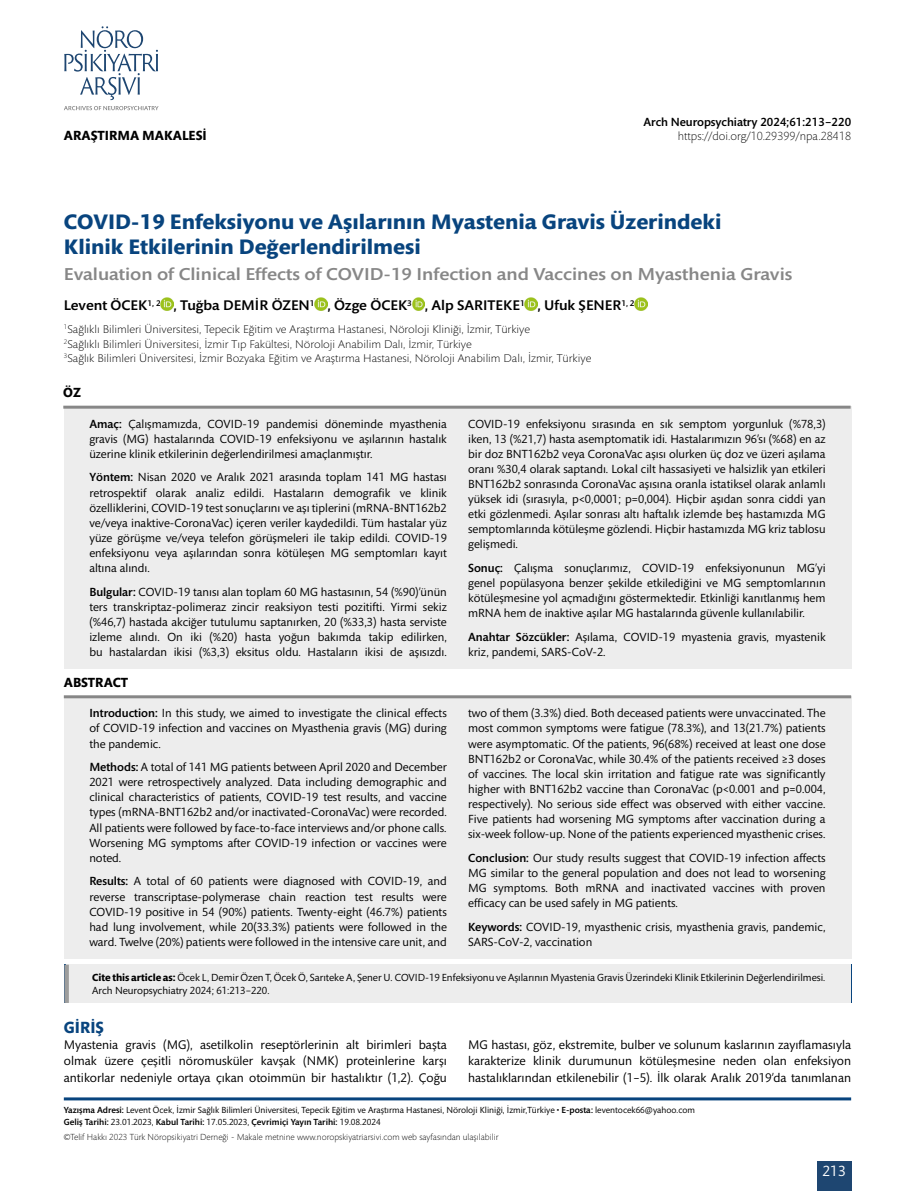
<style>
.page{position:relative;width:915px;height:1191px;background:#fff}
.page>*{position:absolute;margin:0;border:0;box-sizing:border-box;transform-origin:0 0}
.t1{font:700 21.3px/25.5px "Mundo Sans Std";color:#08447e;scale:1.05 1}
.t2{font:500 17.55px "Mundo Sans Std";color:#878787;scale:1.11 1}
.t3{font:700 16.5px "Mundo Sans Std";color:#08447e}
.t4{font:15px "Mundo Sans Std";color:#fff}
.t5{font:500 14.25px "Mundo Sans Std";color:#000;scale:1.05 1}
.t6{font:700 13.5px "Mundo Sans Std";color:#000}
.t7{font:12.75px/16.5px "Mundo Sans Std";color:#000;text-align:justify}
.t8{font:12px/15.1px "Mundo Sans Std";color:#000;text-align:justify}
.t9{font:300 12px "Mundo Sans Std";color:#000}
.t10{font:500 12px "Mundo Sans Std";color:#000}
.t11{font:300 11.4px/14.4px "Mundo Sans Std";color:#000;scale:1.05 1}
.t12{font:10.5px/13.5px "Mundo Sans Std";color:#000}
.t13{font:9px/12px "Mundo Sans Std";color:#000}
.t14{font:300 9px "Mundo Sans Std";color:#000}
.s1{font-weight:500}
.s2{font-weight:700}
</style>
<div class="page">
<div style="left:816px;top:1161px;width:34px;height:30px;background:#1e4671"></div>
<svg style="left:64px;top:26px;width:94px;height:74px"></svg>
<svg style="left:64px;top:106px;width:94px;height:4px"></svg>
<svg style="left:161px;top:297px;width:12px;height:13px"></svg>
<svg style="left:314px;top:297px;width:13px;height:13px"></svg>
<svg style="left:412px;top:297px;width:12px;height:13px"></svg>
<svg style="left:524px;top:297px;width:13px;height:13px"></svg>
<svg style="left:634px;top:297px;width:13px;height:13px"></svg>
<div style="left:67px;top:964px;width:783px;height:39px;background:#ededed"></div>
<div style="left:64px;top:964px;width:5px;height:39px;background:#9d9d9c"></div>
<hr style="left:64px;top:1097px;width:786px;height:3px;background:#08447e">
<div style="left:64px;top:406px;width:786px;height:262px;background:#ededed"></div>
<hr style="left:63px;top:406px;width:787px;height:3px;background:#878787">
<div style="left:64px;top:696px;width:786px;height:262px;background:#ededed"></div>
<hr style="left:64px;top:695px;width:786px;height:3px;background:#878787">
<p class="t6" style="left:64px;top:128px;width:144px">ARAŞTIRMA MAKALESİ</p>
<p class="t10" style="left:643px;top:115px;width:209px">Arch Neuropsychiatry 2024;61:213−220</p>
<p class="t9" style="left:677px;top:129px;width:175px">https://doi.org/10.29399/npa.28418</p>
<h1 class="t1" style="left:64px;top:209px;width:627px">COVID-19 Enfeksiyonu ve Aşılarının Myastenia Gravis Üzerindeki<br>Klinik Etkilerinin Değerlendirilmesi</h1>
<h2 class="t2" style="left:64px;top:264px;width:657px">Evaluation of Clinical Effects of COVID-19 Infection and Vaccines on Myasthenia Gravis</h2>
<p class="t5" style="left:64px;top:298px;width:545px">Levent ÖCEK<sup>1,</sup> <sup>2</sup> , Tuğba DEMİR ÖZEN<sup>1</sup> , Özge ÖCEK<sup>3</sup> , Alp SARITEKE<sup>1</sup> , Ufuk ŞENER<sup>1,</sup> <sup>2</sup></p>
<p class="t11" style="left:64px;top:322px;width:503px"><sup>1</sup>Sağlıklı Bilimleri Üniversitesi, Tepecik Eğitim ve Araştırma Hastanesi, Nöroloji Kliniği, İzmir, Türkiye<br><sup>2</sup>Sağlıklı Bilimleri Üniversitesi, İzmir Tıp Fakültesi, Nöroloji Anabilim Dalı, İzmir, Türkiye<br><sup>3</sup>Sağlık Bilimleri Üniversitesi, İzmir Bozyaka Eğitim ve Araştırma Hastanesi, Nöroloji Anabilim Dalı, İzmir, Türkiye</p>
<p class="t6" style="left:63px;top:385px;width:19px">ÖZ</p>
<p class="t8" style="left:89px;top:416px;width:359px"><span class="s1">Amaç:</span> Çalışmamızda, COVID-19 pandemisi döneminde myasthenia gravis (MG) hastalarında COVID-19 enfeksiyonu ve aşılarının hastalık üzerine klinik etkilerinin değerlendirilmesi amaçlanmıştır.</p>
<p class="t8" style="left:89px;top:470px;width:359px"><span class="s1">Yöntem:</span> Nisan 2020 ve Aralık 2021 arasında toplam 141 MG hastası retrospektif olarak analiz edildi. Hastaların demografik ve klinik özelliklerini, COVID-19 test sonuçlarını ve aşı tiplerini (mRNA-BNT162b2 ve/veya inaktive-CoronaVac) içeren veriler kaydedildi. Tüm hastalar yüz yüze görüşme ve/veya telefon görüşmeleri ile takip edildi. COVID-19 enfeksiyonu veya aşılarından sonra kötüleşen MG semptomları kayıt altına alındı.</p>
<p class="t8" style="left:89px;top:584px;width:359px"><span class="s1">Bulgular:</span> COVID-19 tanısı alan toplam 60 MG hastasının, 54 (%90)’ünün ters transkriptaz-polimeraz zincir reaksiyon testi pozitifti. Yirmi sekiz (%46,7) hastada akciğer tutulumu saptanırken, 20 (%33,3) hasta serviste izleme alındı. On iki (%20) hasta yoğun bakımda takip edilirken, bu hastalardan ikisi (%3,3) eksitus oldu. Hastaların ikisi de aşısızdı.</p>
<p class="t6" style="left:64px;top:675px;width:66px">ABSTRACT</p>
<p class="t8" style="left:89px;top:706px;width:359px"><span class="s1">Introduction:</span> In this study, we aimed to investigate the clinical effects of COVID-19 infection and vaccines on Myasthenia gravis (MG) during the pandemic.</p>
<p class="t8" style="left:89px;top:760px;width:359px"><span class="s1">Methods:</span> A total of 141 MG patients between April 2020 and December 2021 were retrospectively analyzed. Data including demographic and clinical characteristics of patients, COVID-19 test results, and vaccine types (mRNA-BNT162b2 and/or inactivated-CoronaVac) were recorded.<br>All patients were followed by face-to-face interviews and/or phone calls.<br>Worsening MG symptoms after COVID-19 infection or vaccines were noted.</p>
<p class="t8" style="left:89px;top:874px;width:359px"><span class="s1">Results:</span> A total of 60 patients were diagnosed with COVID-19, and reverse transcriptase-polymerase chain reaction test results were COVID-19 positive in 54 (90%) patients. Twenty-eight (46.7%) patients had lung involvement, while 20(33.3%) patients were followed in the ward. Twelve (20%) patients were followed in the intensive care unit, and</p>
<p class="t8" style="left:468px;top:416px;width:359px">COVID-19 enfeksiyonu sırasında en sık semptom yorgunluk (%78,3) iken, 13 (%21,7) hasta asemptomatik idi. Hastalarımızın 96’sı (%68) en az bir doz BNT162b2 veya CoronaVac aşısı olurken üç doz ve üzeri aşılama oranı %30,4 olarak saptandı. Lokal cilt hassasiyeti ve halsizlik yan etkileri BNT162b2 sonrasında CoronaVac aşısına oranla istatiksel olarak anlamlı yüksek idi (sırasıyla, p&lt;0,0001; p=0,004). Hiçbir aşıdan sonra ciddi yan etki gözlenmedi. Aşılar sonrası altı haftalık izlemde beş hastamızda MG semptomlarında kötüleşme gözlendi. Hiçbir hastamızda MG kriz tablosu gelişmedi.</p>
<p class="t8" style="left:468px;top:561px;width:359px"><span class="s1">Sonuç:</span> Çalışma sonuçlarımız, COVID-19 enfeksiyonunun MG’yi genel popülasyona benzer şekilde etkilediğini ve MG semptomlarının kötüleşmesine yol açmadığını göstermektedir. Etkinliği kanıtlanmış hem mRNA hem de inaktive aşılar MG hastalarında güvenle kullanılabilir.</p>
<p class="t8" style="left:468px;top:629px;width:359px"><span class="s1">Anahtar Sözcükler:</span> Aşılama, COVID-19 myastenia gravis, myastenik kriz, pandemi, SARS-CoV-2.</p>
<p class="t8" style="left:468px;top:706px;width:359px">two of them (3.3%) died. Both deceased patients were unvaccinated. The most common symptoms were fatigue (78.3%), and 13(21.7%) patients were asymptomatic. Of the patients, 96(68%) received at least one dose BNT162b2 or CoronaVac, while 30.4% of the patients received ≥3 doses of vaccines. The local skin irritation and fatigue rate was significantly higher with BNT162b2 vaccine than CoronaVac (p&lt;0.001 and p=0.004, respectively). No serious side effect was observed with either vaccine.<br>Five patients had worsening MG symptoms after vaccination during a six-week follow-up. None of the patients experienced myasthenic crises.</p>
<p class="t8" style="left:468px;top:850px;width:359px"><span class="s1">Conclusion:</span> Our study results suggest that COVID-19 infection affects MG similar to the general population and does not lead to worsening MG symptoms. Both mRNA and inactivated vaccines with proven efficacy can be used safely in MG patients.</p>
<p class="t8" style="left:468px;top:919px;width:359px"><span class="s1">Keywords:</span> COVID-19, myasthenic crisis, myasthenia gravis, pandemic,<br>SARS-CoV-2, vaccination</p>
<p class="t12" style="left:92px;top:970px;width:734px"><span class="s2">Cite this article as:</span> Öcek L, Demir Özen T, Öcek Ö, Sarıteke A, Şener U. COVID-19 Enfeksiyonu ve Aşılarının Myastenia Gravis Üzerindeki Klinik Etkilerinin Değerlendirilmesi.<br>Arch Neuropsychiatry 2024; 61:213−220.</p>
<h3 class="t3" style="left:64px;top:1018px;width:42px">GIRIŞ</h3>
<p class="t7" style="left:64px;top:1036px;width:384px">Myastenia gravis (MG), asetilkolin reseptörlerinin alt birimleri başta olmak üzere çeşitli nöromusküler kavşak (NMK) proteinlerine karşı antikorlar nedeniyle ortaya çıkan otoimmün bir hastalıktır (1,2). Çoğu</p>
<p class="t7" style="left:468px;top:1036px;width:384px">MG hastası, göz, ekstremite, bulber ve solunum kaslarının zayıflamasıyla karakterize klinik durumunun kötüleşmesine neden olan enfeksiyon hastalıklarından etkilenebilir (1–5). İlk olarak Aralık 2019’da tanımlanan</p>
<p class="t13" style="left:64px;top:1104px;width:632px"><span class="s1">Yazışma Adresi:</span> Levent Öcek, İzmir Sağlık Bilimleri Üniversitesi, Tepecik Eğitim ve Araştırma Hastanesi, Nöroloji Kliniği, İzmir,Türkiye • <span class="s1">E-posta:</span> leventocek66@yahoo.com<br><span class="s1">Geliş Tarihi:</span> 23.01.2023, <span class="s1">Kabul Tarihi:</span> 17.05.2023, <span class="s1">Çevrimiçi Yayın Tarihi:</span> 19.08.2024</p>
<p class="t14" style="left:64px;top:1132px;width:436px">©Telif Hakkı 2023 Türk Nöropsikiyatri Derneği - Makale metnine www.noropskiyatriarsivi.com web sayfasından ulaşılabilir</p>
<p class="t4" style="left:822px;top:1162px;width:25px">213</p>
</div>
